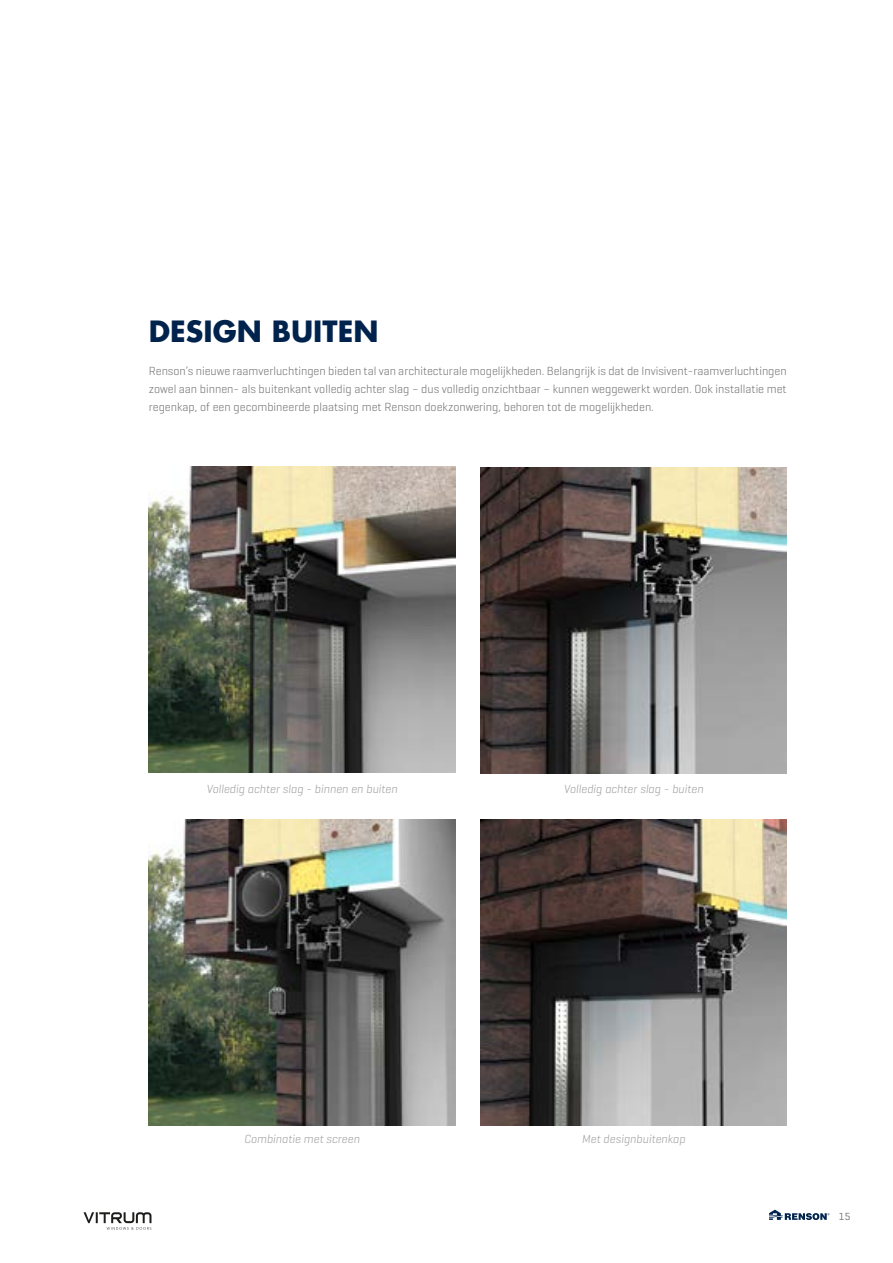
<style>
.page{position:relative;width:893px;height:1263px;background:#fff}
.page>*{position:absolute;margin:0;border:0;box-sizing:border-box;transform-origin:0 0}
.t1{font:700 28.5px "Futura Std";color:#00234d}
.t2{font:300 12px/18px "Geogrotesque";color:#6e6e6e;text-align:justify}
.t3{font:italic 300 12px "Geogrotesque";color:#9c9c9d}
.t4{font:10.5px "Geogrotesque";color:#6e6e6e}
</style>
<div class="page">
<svg style="left:769px;top:1209px;width:60px;height:11px"></svg>
<img style="left:149px;top:467px;width:306px;height:306px">
<img style="left:480px;top:468px;width:307px;height:306px">
<img style="left:149px;top:820px;width:306px;height:306px">
<img style="left:480px;top:820px;width:307px;height:306px">
<img style="left:83px;top:1212px;width:69px;height:18px">
<h1 class="t1" style="left:149px;top:313px;width:231px">DESIGN BUITEN</h1>
<p class="t2" style="left:149px;top:361px;width:639px">Renson’s nieuwe raamverluchtingen bieden tal van architecturale mogelijkheden. Belangrijk is dat de Invisivent-raamverluchtingen zowel aan binnen- als buitenkant volledig achter slag – dus volledig onzichtbaar – kunnen weggewerkt worden. Ook installatie met regenkap, of een gecombineerde plaatsing met Renson doekzonwering, behoren tot de mogelijkheden.</p>
<p class="t3" style="left:206px;top:781px;width:193px">Volledig achter slag - binnen en buiten</p>
<p class="t3" style="left:564px;top:781px;width:141px">Volledig achter slag - buiten</p>
<p class="t3" style="left:244px;top:1132px;width:117px">Combinatie met screen</p>
<p class="t3" style="left:582px;top:1132px;width:105px">Met designbuitenkap</p>
<p class="t4" style="left:839px;top:1210px;width:13px">15</p>
</div>
